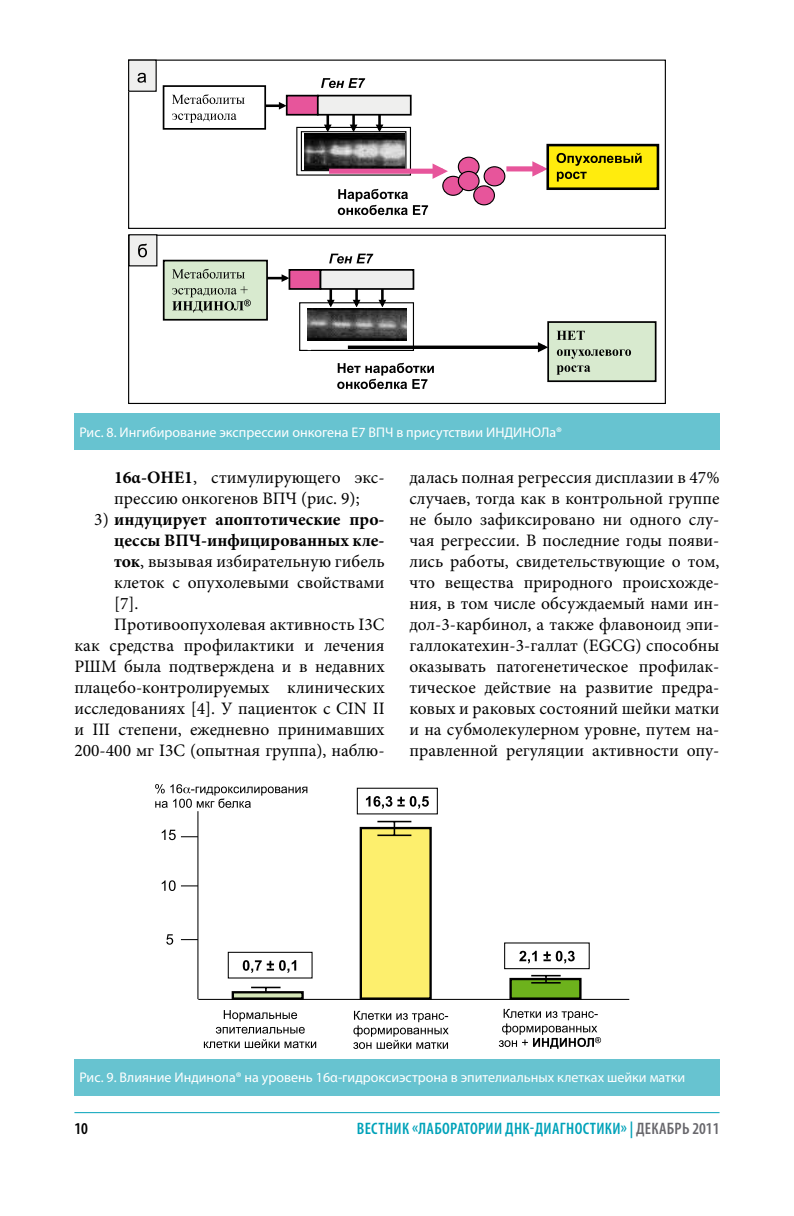
<style>
.page{position:relative;width:794px;height:1216px;background:#fff}
.page>*{position:absolute;margin:0;border:0;box-sizing:border-box;transform-origin:0 0}
.t1{font:17.5px/21px "Minion Pro";color:#000}
.t2{font:700 17.5px "Minion Pro";color:#000}
.t3{font:600 condensed 16.62px "Myriad Pro";letter-spacing:.02em;color:#00a2b9}
.t4{font:600 condensed 16.62px "Myriad Pro";color:#000}
.t5{font:14px "Myriad Pro";color:#fff}
.s1{font-weight:700}
.s2{font-weight:400}
.s3{color:#68676c}
</style>
<div class="page">
<hr style="left:74px;top:1112px;width:645px;height:1px;background:#00a2b9">
<div style="left:128px;top:60px;width:538px;height:169px;border:1px solid #000"></div>
<hr style="left:255px;top:104px;width:29px;height:3px;background:#000">
<svg style="left:279px;top:102px;width:7px;height:8px"></svg>
<svg style="left:300px;top:131px;width:109px;height:41px"></svg>
<div style="left:296px;top:127px;width:115px;height:49px;border:1px solid #000"></div>
<img style="left:303px;top:133px;width:101px;height:36px">
<div style="left:301px;top:131px;width:105px;height:40px;border:1px solid #000"></div>
<svg style="left:321px;top:78px;width:44px;height:10px"></svg>
<hr style="left:326px;top:113px;width:3px;height:17px;background:#000">
<svg style="left:324px;top:125px;width:11px;height:20px"></svg>
<hr style="left:352px;top:113px;width:3px;height:17px;background:#000">
<svg style="left:350px;top:125px;width:7px;height:7px"></svg>
<hr style="left:378px;top:113px;width:3px;height:17px;background:#000">
<svg style="left:376px;top:125px;width:7px;height:7px"></svg>
<div style="left:329px;top:169px;width:114px;height:5px;background:#e7559b"></div>
<svg style="left:432px;top:163px;width:16px;height:16px"></svg>
<div style="left:458px;top:157px;width:21px;height:19px;background:#e7559b;border-radius:50%"></div>
<div style="left:458px;top:157px;width:21px;height:20px;border:1px solid #000;border-radius:50%"></div>
<div style="left:443px;top:176px;width:20px;height:19px;background:#e7559b;border-radius:50%"></div>
<div style="left:442px;top:176px;width:22px;height:20px;border:1px solid #000;border-radius:50%"></div>
<div style="left:458px;top:171px;width:21px;height:19px;background:#e7559b;border-radius:50%"></div>
<div style="left:458px;top:171px;width:21px;height:20px;border:1px solid #000;border-radius:50%"></div>
<div style="left:484px;top:167px;width:21px;height:19px;background:#e7559b;border-radius:50%"></div>
<div style="left:483px;top:166px;width:22px;height:20px;border:1px solid #000;border-radius:50%"></div>
<div style="left:474px;top:186px;width:20px;height:19px;background:#e7559b;border-radius:50%"></div>
<div style="left:473px;top:185px;width:22px;height:20px;border:1px solid #000;border-radius:50%"></div>
<svg style="left:338px;top:189px;width:90px;height:26px"></svg>
<div style="left:506px;top:166px;width:36px;height:5px;background:#e7559b"></div>
<svg style="left:532px;top:161px;width:14px;height:16px"></svg>
<div style="left:548px;top:145px;width:110px;height:44px;background:#ffec0d"></div>
<div style="left:546px;top:144px;width:113px;height:46px;border:3px solid #000"></div>
<svg style="left:556px;top:153px;width:85px;height:13px"></svg>
<svg style="left:557px;top:172px;width:29px;height:9px"></svg>
<div style="left:287px;top:96px;width:31px;height:19px;background:#e7559b"></div>
<div style="left:286px;top:95px;width:33px;height:21px;border:2px solid #000"></div>
<div style="left:318px;top:96px;width:93px;height:19px;background:#efefee"></div>
<div style="left:317px;top:95px;width:94px;height:21px;border:2px solid #000"></div>
<div style="left:129px;top:60px;width:27px;height:31px;background:#efefee"></div>
<div style="left:128px;top:60px;width:29px;height:32px;border:1px solid #000"></div>
<svg style="left:137px;top:73px;width:9px;height:10px"></svg>
<div style="left:164px;top:86px;width:101px;height:43px;background:#fff"></div>
<div style="left:163px;top:85px;width:103px;height:45px;border:2px solid #000"></div>
<svg style="left:172px;top:94px;width:73px;height:10px"></svg>
<svg style="left:172px;top:113px;width:65px;height:10px"></svg>
<div style="left:128px;top:235px;width:538px;height:169px;border:1px solid #000"></div>
<hr style="left:258px;top:277px;width:29px;height:2px;background:#000">
<svg style="left:281px;top:274px;width:7px;height:8px"></svg>
<div style="left:299px;top:302px;width:115px;height:49px;border:1px solid #000"></div>
<hr style="left:307px;top:312px;width:4px;height:38px;background:#fff">
<svg style="left:329px;top:253px;width:44px;height:10px"></svg>
<hr style="left:329px;top:288px;width:3px;height:17px;background:#000">
<svg style="left:327px;top:300px;width:11px;height:7px"></svg>
<hr style="left:355px;top:288px;width:3px;height:17px;background:#000">
<svg style="left:353px;top:300px;width:7px;height:7px"></svg>
<hr style="left:381px;top:288px;width:3px;height:17px;background:#000">
<svg style="left:378px;top:300px;width:8px;height:7px"></svg>
<img style="left:307px;top:308px;width:100px;height:33px">
<div style="left:548px;top:322px;width:107px;height:59px;background:#d8eacf"></div>
<div style="left:547px;top:321px;width:109px;height:61px;border:2px solid #000"></div>
<svg style="left:556px;top:331px;width:29px;height:9px"></svg>
<svg style="left:557px;top:349px;width:74px;height:10px"></svg>
<svg style="left:556px;top:365px;width:34px;height:10px"></svg>
<svg style="left:348px;top:345px;width:190px;height:4px"></svg>
<svg style="left:538px;top:342px;width:10px;height:10px"></svg>
<svg style="left:337px;top:363px;width:97px;height:26px"></svg>
<div style="left:289px;top:270px;width:31px;height:19px;background:#e7559b"></div>
<div style="left:288px;top:269px;width:33px;height:21px;border:2px solid #000"></div>
<div style="left:320px;top:270px;width:93px;height:19px;background:#efefee"></div>
<div style="left:320px;top:269px;width:94px;height:21px;border:2px solid #000"></div>
<div style="left:129px;top:235px;width:28px;height:31px;background:#efefee"></div>
<div style="left:128px;top:234px;width:29px;height:32px;border:1px solid #000"></div>
<svg style="left:138px;top:244px;width:9px;height:13px"></svg>
<div style="left:164px;top:260px;width:103px;height:60px;background:#d8eacf"></div>
<div style="left:163px;top:260px;width:105px;height:60px;border:2px solid #000"></div>
<svg style="left:172px;top:269px;width:73px;height:9px"></svg>
<svg style="left:172px;top:286px;width:79px;height:27px"></svg>
<div style="left:74px;top:413px;width:645px;height:36px;background:#67c3d0"></div>
<svg style="left:353px;top:1010px;width:96px;height:38px"></svg>
<hr style="left:198px;top:998px;width:431px;height:1px;background:#000">
<svg style="left:155px;top:784px;width:152px;height:23px"></svg>
<hr style="left:197px;top:811px;width:1px;height:188px;background:#000">
<svg style="left:166px;top:934px;width:7px;height:10px"></svg>
<svg style="left:162px;top:829px;width:36px;height:11px"></svg>
<svg style="left:162px;top:880px;width:36px;height:11px"></svg>
<svg style="left:181px;top:939px;width:17px;height:1px"></svg>
<svg style="left:216px;top:1010px;width:89px;height:23px"></svg>
<svg style="left:204px;top:1039px;width:112px;height:9px"></svg>
<div style="left:228px;top:951px;width:84px;height:27px;border:1px solid #000"></div>
<svg style="left:243px;top:960px;width:53px;height:12px"></svg>
<div style="left:233px;top:992px;width:69px;height:6px;background:#d5e6b7"></div>
<div style="left:232px;top:991px;width:72px;height:8px;border:2px solid #000"></div>
<hr style="left:251px;top:986px;width:29px;height:2px;background:#000">
<div style="left:504px;top:942px;width:86px;height:27px;border:1px solid #000"></div>
<svg style="left:519px;top:950px;width:18px;height:13px"></svg>
<svg style="left:543px;top:950px;width:32px;height:13px"></svg>
<div style="left:510px;top:979px;width:70px;height:19px;background:#6db21c"></div>
<div style="left:509px;top:977px;width:72px;height:22px;border:2px solid #000"></div>
<svg style="left:499px;top:1008px;width:102px;height:40px"></svg>
<hr style="left:531px;top:974px;width:29px;height:2px;background:#000">
<svg style="left:531px;top:975px;width:29px;height:8px"></svg>
<div style="left:361px;top:828px;width:69px;height:170px;background:#fdef6d"></div>
<div style="left:360px;top:826px;width:72px;height:173px;border:2px solid #000"></div>
<hr style="left:377px;top:834px;width:34px;height:2px;background:#000">
<hr style="left:377px;top:820px;width:34px;height:2px;background:#000">
<svg style="left:393px;top:822px;width:2px;height:13px"></svg>
<svg style="left:366px;top:796px;width:63px;height:12px"></svg>
<div style="left:74px;top:1058px;width:645px;height:37px;background:#67c3d0"></div>
<p class="t5" style="left:79px;top:423px;width:484px">Рис. 8. Ингибирование экспрессии онкогена Е7 ВПЧ в присутствии ИНДИНОЛа®</p>
<p class="t1" style="left:114px;top:467px;width:272px"><span class="s1">16α‑ОНЕ1</span>, стимулирующего экс&shy;прессию онкогенов ВПЧ (рис. 9);</p>
<p class="t2" style="left:94px;top:507px;width:292px"><span class="s2">3)</span> индуцирует апоптотические про-</p>
<p class="t2" style="left:114px;top:528px;width:272px">цессы ВПЧ-инфицированных кле-</p>
<p class="t1" style="left:114px;top:551px;width:272px"><span class="s1">ток</span>, вызывая избирательную гибель</p>
<p class="t1" style="left:114px;top:572px;width:272px">клеток с опухолевыми свойствами</p>
<p class="t1" style="left:114px;top:593px;width:26px">[7].</p>
<p class="t1" style="left:114px;top:614px;width:272px">Противоопухолевая активность I3C</p>
<p class="t1" style="left:74px;top:635px;width:312px">как средства профилактики и лечения</p>
<p class="t1" style="left:74px;top:656px;width:312px">РШМ была подтверждена и в недавних</p>
<p class="t1" style="left:74px;top:677px;width:312px">плацебо-контролируемых клинических</p>
<p class="t1" style="left:74px;top:698px;width:312px">исследованиях [4]. У пациенток с CIN II</p>
<p class="t1" style="left:74px;top:719px;width:312px">и III степени, ежедневно принимавших</p>
<p class="t1" style="left:74px;top:740px;width:312px">200-400 мг I3C (опытная группа), наблю-</p>
<p class="t1" style="left:409px;top:467px;width:312px;text-align:justify">далась полная регрессия дисплазии в 47% случаев, тогда как в контрольной группе не было зафиксировано ни одного слу&shy;чая регрессии. В последние годы появи&shy;лись работы, свидетельствующие о том, что вещества природного происхожде&shy;ния, в том числе обсуждаемый нами ин&shy;дол-3-карбинол, а также флавоноид эпи&shy;галлокатехин-3-галлат (EGCG) способны оказывать патогенетическое профилак&shy;тическое действие на развитие предра&shy;ковых и раковых состояний шейки матки и на субмолекулерном уровне, путем на&shy;правленной регуляции активности опу-</p>
<p class="t5" style="left:79px;top:1068px;width:607px">Рис. 9. Влияние Индинола® на уровень 16α-гидроксиэстрона в эпителиальных клетках шейки матки</p>
<p class="t4" style="left:74px;top:1117px;width:15px">10</p>
<p class="t3" style="left:357px;top:1117px;width:364px">вестник «Лаборатории днк-диагностики» | <span class="s3">декабрь 2011</span></p>
</div>
